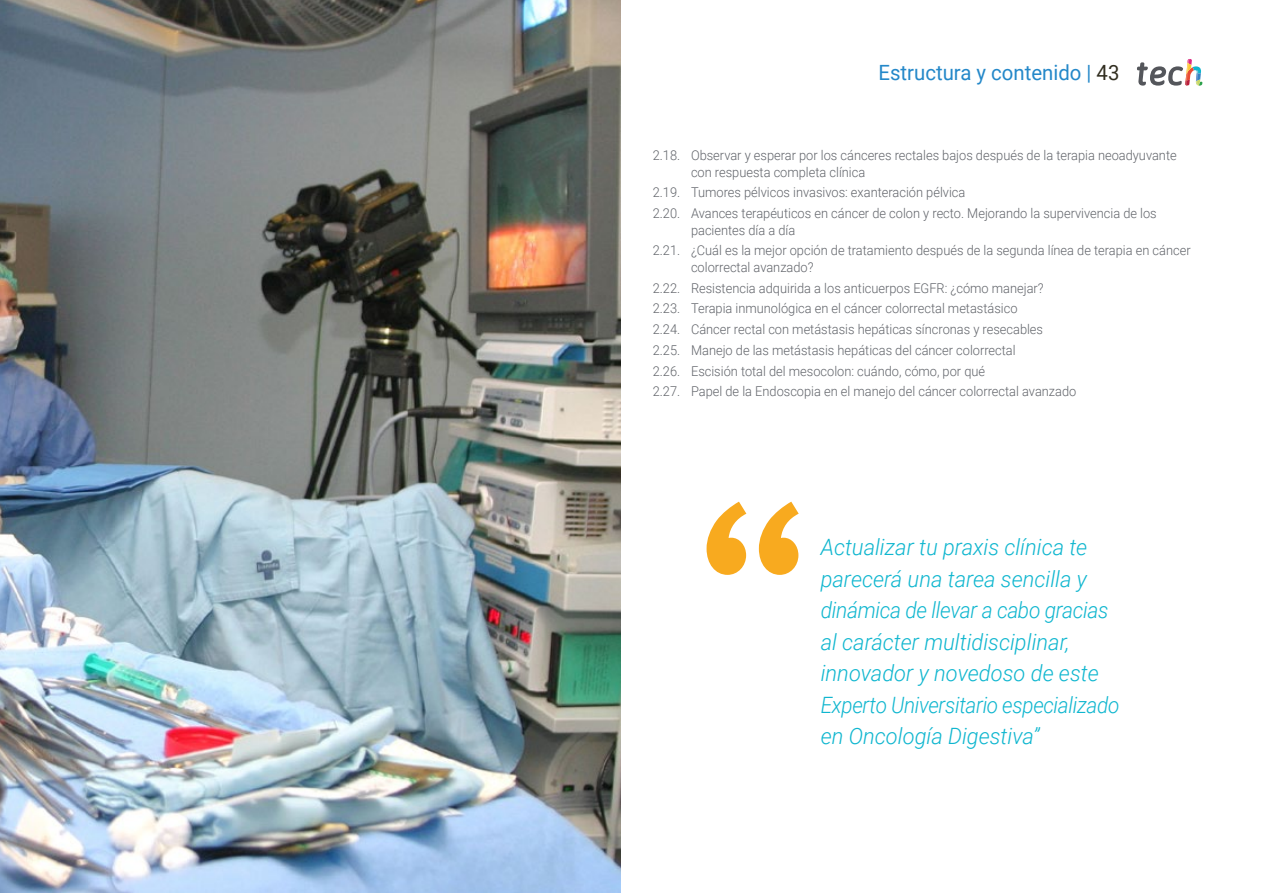
<style>
.page{position:relative;width:1263px;height:893px;background:#fff}
.page>*{position:absolute;margin:0;border:0;box-sizing:border-box;transform-origin:0 0}
.t1{font:italic 300 22.5px/31.5px "Roboto";color:#0fb6cf}
.t2{font:21px "Roboto";color:#2488c9}
.t3{font:300 13.5px/20.7px "Roboto";color:#61646a;scale:.95 1}
.s1{color:#312e20}
</style>
<div class="page">
<img style="left:0;top:0;width:621px;height:893px">
<svg style="left:706px;top:502px;width:93px;height:73px"></svg>
<svg style="left:1137px;top:59px;width:65px;height:27px"></svg>
<h2 class="t2" style="left:878px;top:57px;width:242px">Estructura y contenido | <span class="s1">43</span></h2>
<p class="t3" style="left:691px;top:147px;width:513px;line-height:16.5px;text-indent:-38px">2.18. Observar y esperar por los cánceres rectales bajos después de la terapia neoadyuvante con respuesta completa clínica</p>
<p class="t3" style="left:653px;top:182px;width:532px">2.19. Tumores pélvicos invasivos: exanteración pélvica<br>2.20. Avances terapéuticos en cáncer de colon y recto. Mejorando la supervivencia de los</p>
<p class="t3" style="left:653px;top:219px;width:568px;text-indent:38px">pacientes día a día<br>2.21. ¿Cuál es la mejor opción de tratamiento después de la segunda línea de terapia en cáncer</p>
<p class="t3" style="left:653px;top:256px;width:447px;text-indent:38px">colorrectal avanzado?<br>2.22. Resistencia adquirida a los anticuerpos EGFR: ¿cómo manejar?<br>2.23. Terapia inmunológica en el cáncer colorrectal metastásico<br>2.24. Cáncer rectal con metástasis hepáticas síncronas y resecables<br>2.25. Manejo de las metástasis hepáticas del cáncer colorrectal<br>2.26. Escisión total del mesocolon: cuándo, cómo, por qué<br>2.27. Papel de la Endoscopia en el manejo del cáncer colorrectal avanzado</p>
<h1 class="t1" style="left:821px;top:531px;width:300px">Actualizar tu praxis clínica te parecerá una tarea sencilla y dinámica de llevar a cabo gracias al carácter multidisciplinar, innovador y novedoso de este<br>Experto Universitario especializado en Oncología Digestiva”</h1>
</div>
